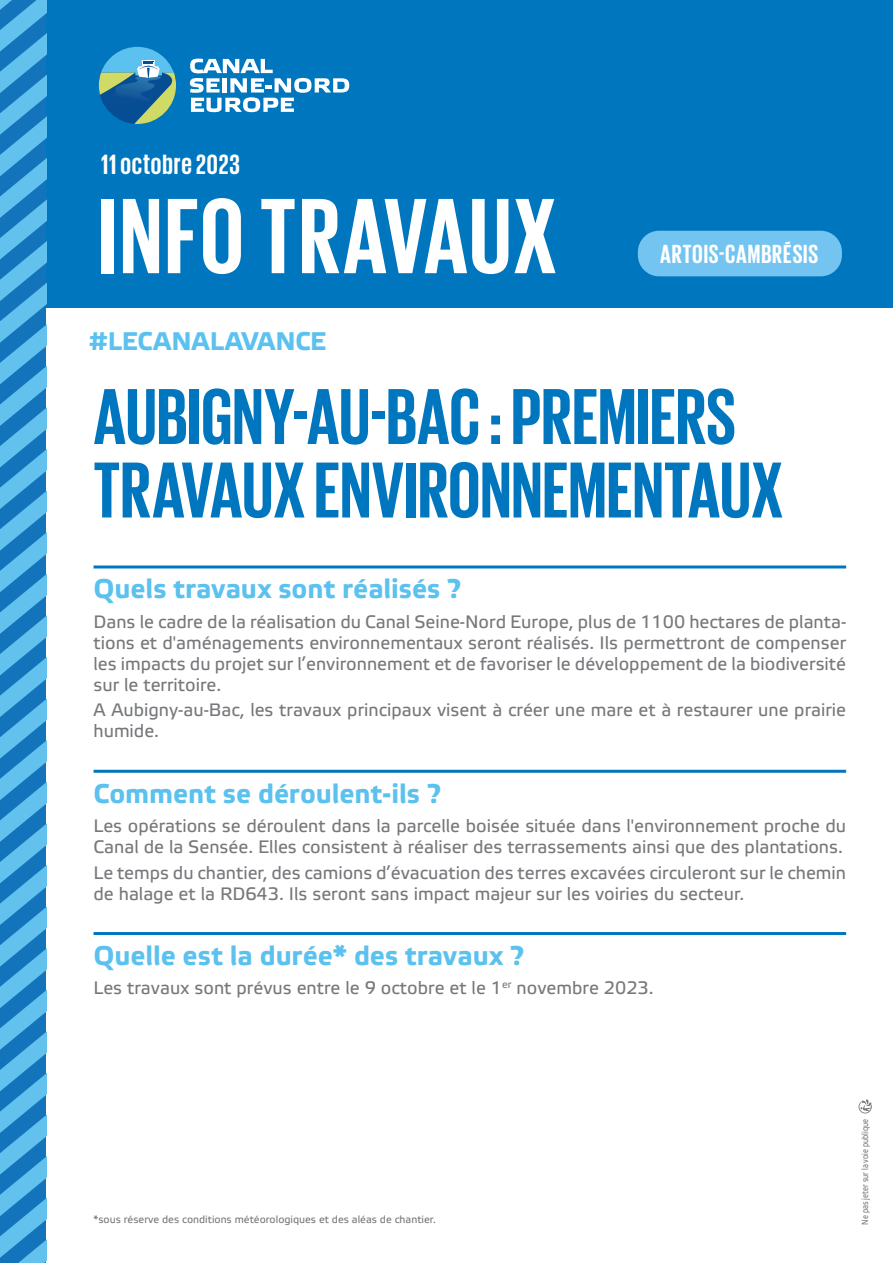
<style>
.page{position:relative;width:893px;height:1263px;background:#fff}
.page>*{position:absolute;margin:0;border:0;box-sizing:border-box;transform-origin:0 0}
.t1{font:700 109.5px "Giorgio Sans";letter-spacing:.02em;color:#fff}
.t2{font:700 81px/73.5px "Giorgio Sans";letter-spacing:.005em;color:#0076be}
.t3{font:700 28.5px "Giorgio Sans";letter-spacing:.03em;color:#fff}
.t4{font:700 27px "Elektra Text Pro";color:#5bc1ee}
.t5{font:700 26.85px "Giorgio Sans";letter-spacing:.03em;color:#fff}
.t6{font:700 25.5px "Elektra Text Pro";color:#5bc1ee}
.t7{font:18px/21px "Elektra Text Pro";color:#76787b}
.t8{font:10.5px "Elektra Text Pro";color:#76787b}
.t9{font:9px "Etelka Narrow Text Pro";color:#76787b}
</style>
<div class="page">
<div style="left:43px;top:0;width:850px;height:308px;background:#0076be"></div>
<div style="left:638px;top:231px;width:204px;height:45px;background:#73c4f0;border-radius:21px"></div>
<svg style="left:190px;top:59px;width:159px;height:53px"></svg>
<svg style="left:99px;top:47px;width:77px;height:77px"></svg>
<svg style="left:0;top:0;width:46px;height:1263px;background:#3c9bd4"></svg>
<hr style="left:94px;top:565px;width:752px;height:3px;background:#0076be">
<hr style="left:94px;top:770px;width:752px;height:3px;background:#0076be">
<hr style="left:94px;top:932px;width:752px;height:3px;background:#0076be">
<svg style="left:858px;top:1099px;width:14px;height:14px"></svg>
<h3 class="t3" style="left:101px;top:150px;width:140px">11 octobre 2023</h3>
<h1 class="t1" style="left:99px;top:181px;width:459px">INFO TRAVAUX</h1>
<h3 class="t6" style="left:89px;top:327px;width:238px">#LECANALAVANCE</h3>
<h3 class="t5" style="left:660px;top:240px;width:160px">ARTOIS-CAMBRÉSIS</h3>
<h2 class="t2" style="left:94px;top:378px;width:691px">AUBIGNY-AU-BAC : PREMIERS<br>TRAVAUX ENVIRONNEMENTAUX</h2>
<h3 class="t4" style="left:94px;top:574px;width:369px">Quels travaux sont réalisés ?</h3>
<p class="t7" style="left:94px;top:612px;width:754px;text-align:justify">Dans le cadre de la réalisation du Canal Seine-Nord Europe, plus de 1100 hectares de planta&shy;tions et d'aménagements environnementaux seront réalisés. Ils permettront de compenser les impacts du projet sur l’environnement et de favoriser le développement de la biodiversité sur le territoire.</p>
<p class="t7" style="left:94px;top:700px;width:754px">A Aubigny-au-Bac, les travaux principaux visent à créer une mare et à restaurer une prairie humide.</p>
<h3 class="t4" style="left:94px;top:778px;width:349px">Comment se déroulent-ils ?</h3>
<p class="t7" style="left:94px;top:816px;width:754px">Les opérations se déroulent dans la parcelle boisée située dans l'environnement proche du<br>Canal de la Sensée. Elles consistent à réaliser des terrassements ainsi que des plantations.</p>
<p class="t7" style="left:94px;top:862px;width:754px">Le temps du chantier, des camions d’évacuation des terres excavées circuleront sur le chemin de halage et la RD643. Ils seront sans impact majeur sur les voiries du secteur.</p>
<h3 class="t4" style="left:94px;top:940px;width:432px">Quelle est la durée* des travaux ?</h3>
<p class="t7" style="left:94px;top:978px;width:562px">Les travaux sont prévus entre le 9 octobre et le 1<sup>er</sup> novembre 2023.</p>
<p class="t8" style="left:94px;top:1214px;width:344px">*sous réserve des conditions météorologiques et des aléas de chantier.</p>
<p class="t9" style="left:860px;top:1225px;width:107px;rotate:-90deg">Ne pas jeter sur la voie publique</p>
</div>
